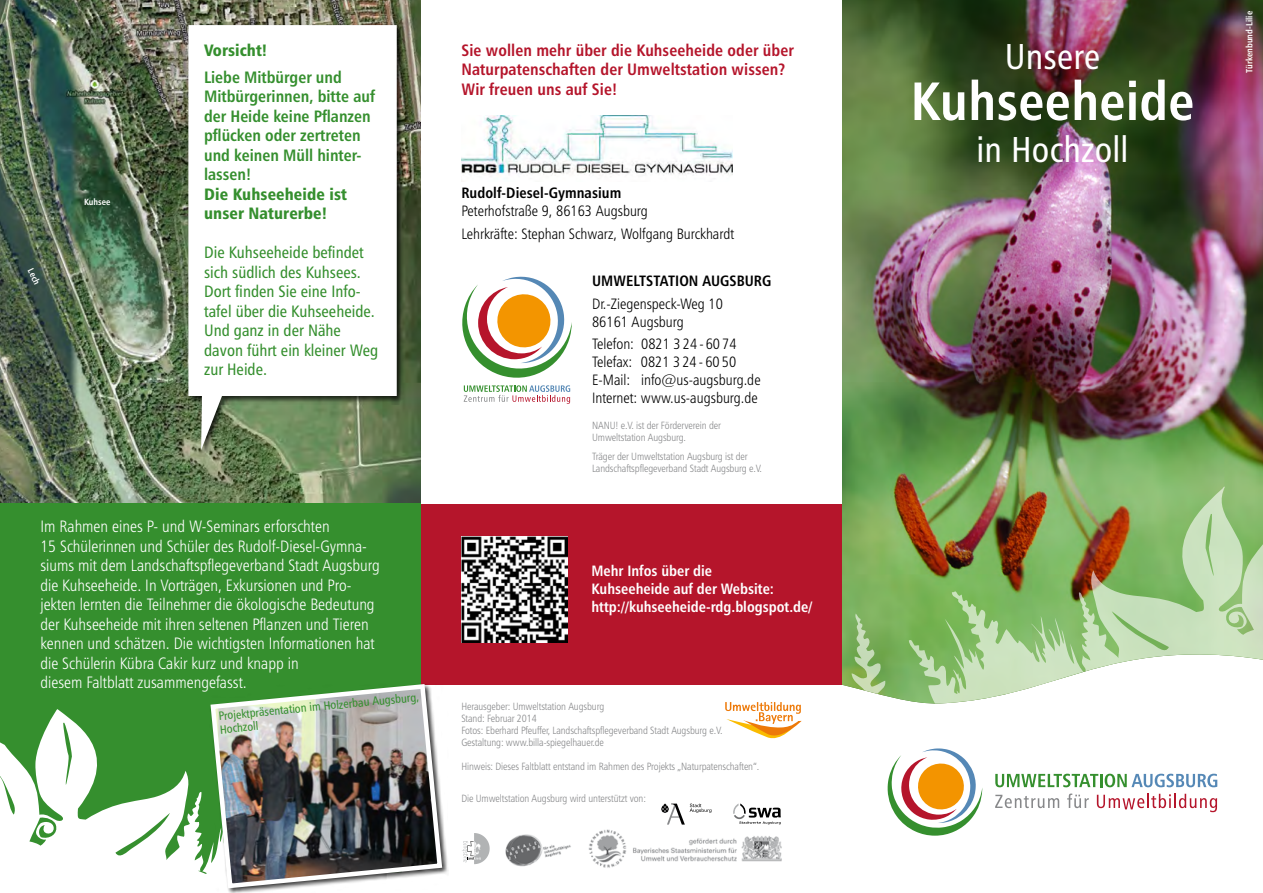
<style>
.page{position:relative;width:1263px;height:893px;background:#fff}
.page>*{position:absolute;margin:0;border:0;box-sizing:border-box;transform-origin:0 0}
.t1{font:54px "Humanist 777 BT Bold Condensed B";letter-spacing:.005em;color:#fff}
.t2{font:36px "Humanist 777 BT Roman Condensed B";letter-spacing:.005em;color:#fff}
.t3{font:16.5px/19.5px "Humanist 777 BT Light Condensed B";color:#fff}
.t4{font:16.5px/19.5px "Humanist 777 BT Roman Condensed B";color:#358f2e}
.t5{font:16.5px/19.5px "Humanist 777 BT Bold Condensed B";color:#358f2e}
.t6{font:16.5px/19.5px "Humanist 777 BT Bold Condensed B";letter-spacing:.005em;color:#b5152b}
.t7{font:16.5px "Humanist 777 BT Black Condensed B";letter-spacing:.005em;color:#358f2e}
.t8{font:15px "Humanist 777 BT Light Condensed B";color:#000}
.t9{font:15px "Humanist 777 BT Bold Condensed B";color:#fff}
.t10{font:15px "Humanist 777 BT Bold Condensed B";letter-spacing:.005em;color:#000}
.t11{font:12px/12.9px "Humanist 777 BT Roman Condensed B";color:#358f2e}
.t12{font:10.5px "Humanist 777 BT Light Condensed B";letter-spacing:-.01em;color:#87888a}
.t13{font:9px "Humanist 777 BT Bold Condensed B";letter-spacing:.005em;color:#fff}
</style>
<div class="page">
<div style="left:421px;top:504px;width:421px;height:180px;background:#b5152b"></div>
<img style="left:0;top:0;width:421px;height:504px">
<svg style="left:462px;top:277px;width:110px;height:127px"></svg>
<svg style="left:661px;top:803px;width:50px;height:22px"></svg>
<img style="left:505px;top:834px;width:66px;height:33px">
<svg style="left:462px;top:833px;width:28px;height:31px"></svg>
<svg style="left:733px;top:803px;width:48px;height:21px"></svg>
<svg style="left:725px;top:702px;width:76px;height:37px"></svg>
<img style="left:461px;top:537px;width:106px;height:105px">
<div style="left:188px;top:24px;width:216px;height:432px;background:#000;opacity:.75"></div>
<svg style="left:188px;top:25px;width:209px;height:425px"></svg>
<div style="left:0;top:504px;width:421px;height:389px;background:#358f2e"></div>
<img style="left:842px;top:0;width:421px;height:704px">
<svg style="left:852px;top:486px;width:411px;height:217px;background:#a2bc83"></svg>
<svg style="left:995px;top:774px;width:222px;height:13px"></svg>
<svg style="left:995px;top:795px;width:64px;height:13px"></svg>
<svg style="left:1067px;top:793px;width:22px;height:15px"></svg>
<svg style="left:1097px;top:794px;width:120px;height:18px"></svg>
<svg style="left:888px;top:748px;width:94px;height:88px"></svg>
<img style="left:588px;top:829px;width:194px;height:39px">
<img style="left:461px;top:115px;width:272px;height:61px">
<svg style="left:0;top:709px;width:210px;height:184px;fill:#fff"></svg>
<div style="left:210px;top:683px;width:239px;height:210px;background:#000;opacity:.75"></div>
<img style="left:208px;top:683px;width:237px;height:208px">
<p class="t13" style="left:36px;top:266px;width:18px;rotate:64deg">Lech</p>
<p class="t13" style="left:84px;top:196px;width:28px">Kuhsee</p>
<p class="t7" style="left:204px;top:40px;width:65px">Vorsicht!</p>
<p class="t5" style="left:204px;top:67px;width:172px">Liebe Mitbürger und<br>Mitbürgerinnen, bitte auf der Heide keine Pflanzen pflücken oder zertreten und keinen Müll hinter&shy;lassen!</p>
<p class="t7" style="left:204px;top:184px;width:144px">Die Kuhseeheide ist</p>
<p class="t7" style="left:204px;top:203px;width:125px">unser Naturerbe!</p>
<p class="t4" style="left:204px;top:243px;width:161px">Die Kuhseeheide befindet sich südlich des Kuhsees.</p>
<p class="t4" style="left:204px;top:282px;width:176px">Dort finden Sie eine Info&shy;tafel über die Kuhseeheide.<br>Und ganz in der Nähe davon führt ein kleiner Weg zur Heide.</p>
<p class="t3" style="left:40px;top:516px;width:291px">Im Rahmen eines P- und W-Seminars erforschten</p>
<p class="t3" style="left:40px;top:536px;width:341px">15 Schülerinnen und Schüler des Rudolf-Diesel-Gymna&shy;siums mit dem Landschaftspflegeverband Stadt Augsburg die Kuhseeheide. In Vorträgen, Exkursionen und Pro&shy;jekten lernten die Teilnehmer die ökologische Bedeutung der Kuhseeheide mit ihren seltenen Pflanzen und Tieren kennen und schätzen. Die wichtigsten Informationen hat die Schülerin Kübra Cakir kurz und knapp in</p>
<p class="t3" style="left:40px;top:672px;width:208px">diesem Faltblatt zusammengefasst.</p>
<p class="t11" style="left:218px;top:710px;width:203px;rotate:-6deg">Projektpräsentation im Holzerbau Augsburg,<br>Hochzoll</p>
<p class="t6" style="left:461px;top:40px;width:334px">Sie wollen mehr über die Kuhseeheide oder über</p>
<p class="t6" style="left:461px;top:59px;width:326px">Naturpatenschaften der Umweltstation wissen?<br>Wir freuen uns auf Sie!</p>
<p class="t10" style="left:461px;top:183px;width:162px">Rudolf-Diesel-Gymnasium</p>
<p class="t8" style="left:461px;top:202px;width:188px">Peterhofstraße 9, 86163 Augsburg</p>
<p class="t8" style="left:461px;top:224px;width:274px">Lehrkräfte: Stephan Schwarz, Wolfgang Burckhardt</p>
<p class="t10" style="left:592px;top:272px;width:181px">UMWELTSTATION AUGSBURG</p>
<p class="t8" style="left:592px;top:294px;width:132px">Dr.-Ziegenspeck-Weg 10</p>
<p class="t8" style="left:592px;top:312px;width:93px">86161 Augsburg</p>
<p class="t8" style="left:592px;top:335px;width:146px">Telefon: 0821 3 24 - 60 74</p>
<p class="t8" style="left:592px;top:353px;width:146px">Telefax: 0821 3 24 - 60 50</p>
<p class="t8" style="left:592px;top:371px;width:170px">E-Mail: info@us-augsburg.de</p>
<p class="t8" style="left:592px;top:389px;width:167px">Internet: www.us-augsburg.de</p>
<p class="t12" style="left:592px;top:419px;width:130px">NANU! e.V. ist der Förderverein der</p>
<p class="t12" style="left:592px;top:431px;width:95px">Umweltstation Augsburg.</p>
<p class="t12" style="left:592px;top:450px;width:157px">Träger der Umweltstation Augsburg ist der</p>
<p class="t12" style="left:592px;top:462px;width:172px">Landschaftspflegeverband Stadt Augsburg e.V.</p>
<p class="t9" style="left:591px;top:561px;width:122px">Mehr Infos über die</p>
<p class="t9" style="left:591px;top:579px;width:184px">Kuhseeheide auf der Website:</p>
<p class="t9" style="left:591px;top:597px;width:222px">http://kuhseeheide-rdg.blogspot.de/</p>
<p class="t12" style="left:461px;top:700px;width:144px">Herausgeber: Umweltstation Augsburg</p>
<p class="t12" style="left:461px;top:712px;width:77px">Stand: Februar 2014</p>
<p class="t12" style="left:461px;top:724px;width:263px">Fotos: Eberhard Pfeuffer, Landschaftspflegeverband Stadt Augsburg e.V.</p>
<p class="t12" style="left:461px;top:736px;width:144px">Gestaltung: www.billa-spiegelhauer.de</p>
<p class="t12" style="left:461px;top:760px;width:299px">Hinweis: Dieses Faltblatt entstand im Rahmen des Projekts „Naturpatenschaften“.</p>
<p class="t12" style="left:461px;top:791px;width:186px">Die Umweltstation Augsburg wird unterstützt von:</p>
<p class="t2" style="left:1005px;top:34px;width:97px">Unsere</p>
<p class="t1" style="left:910px;top:67px;width:285px">Kuhseeheide</p>
<p class="t2" style="left:976px;top:127px;width:154px">in Hochzoll</p>
<p class="t13" style="left:1243px;top:73px;width:64px;rotate:-90deg">Türkenbund-Lilie</p>
</div>
